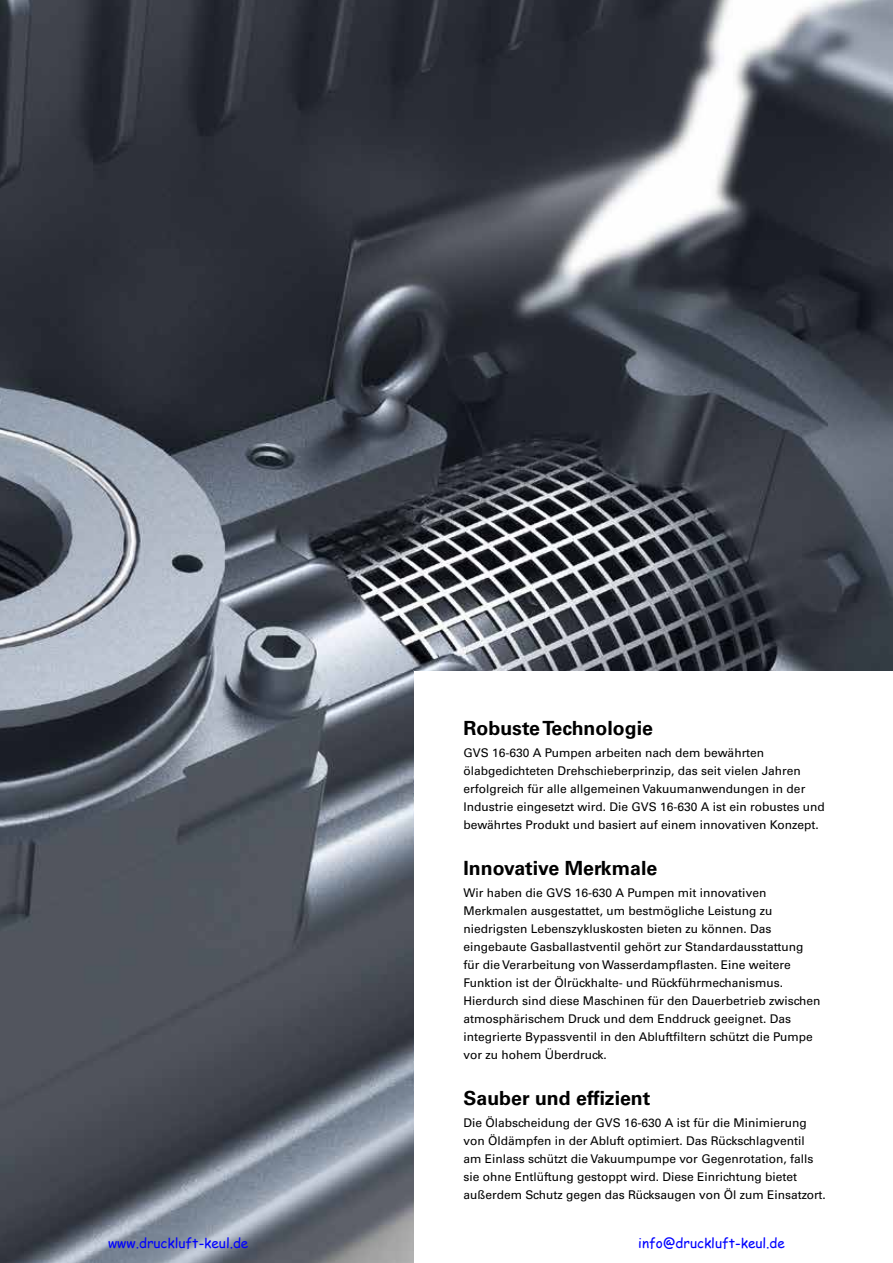
<style>
.page{position:relative;width:893px;height:1263px;background:#fff}
.page>*{position:absolute;margin:0;border:0;box-sizing:border-box;transform-origin:0 0}
.t1{font:700 19.5px "Univers LT Std";color:#000}
.t2{font:13.5px "Comic Sans MS";color:#00f}
.t3{font:12px/18px "Univers LT Std";color:#000}
</style>
<div class="page">
<img style="left:0;top:0;width:893px;height:1263px">
<div style="left:415px;top:672px;width:478px;height:591px;background:#fff"></div>
<h1 class="t1" style="left:463px;top:717px;width:191px">Robuste Technologie</h1>
<p class="t3" style="left:463px;top:744px;width:363px">GVS 16-630 A Pumpen arbeiten nach dem bewährten ölabgedichteten Drehschieberprinzip, das seit vielen Jahren erfolgreich für alle allgemeinen Vakuumanwendungen in der Industrie eingesetzt wird. Die GVS 16-630 A ist ein robustes und bewährtes Produkt und basiert auf einem innovativen Konzept.</p>
<h1 class="t1" style="left:463px;top:857px;width:195px">Innovative Merkmale</h1>
<p class="t3" style="left:463px;top:884px;width:358px">Wir haben die GVS 16-630 A Pumpen mit innovativen Merkmalen ausgestattet, um bestmögliche Leistung zu niedrigsten Lebenszykluskosten bieten zu können. Das eingebaute Gasballastventil gehört zur Standardausstattung für die Verarbeitung von Wasserdampflasten. Eine weitere Funktion ist der Ölrückhalte- und Rückführmechanismus.<br>Hierdurch sind diese Maschinen für den Dauerbetrieb zwischen atmosphärischem Druck und dem Enddruck geeignet. Das integrierte Bypassventil in den Abluftfiltern schützt die Pumpe vor zu hohem Überdruck.</p>
<h1 class="t1" style="left:463px;top:1087px;width:188px">Sauber und effizient</h1>
<p class="t3" style="left:463px;top:1114px;width:364px">Die Ölabscheidung der GVS 16-630 A ist für die Minimierung von Öldämpfen in der Abluft optimiert. Das Rückschlagventil<br>am Einlass schützt die Vakuumpumpe vor Gegenrotation, falls sie ohne Entlüftung gestoppt wird. Diese Einrichtung bietet außerdem Schutz gegen das Rücksaugen von Öl zum Einsatzort.</p>
<p class="t2" style="left:108px;top:1233px;width:142px">www.druckluft-keul.de</p>
<p class="t2" style="left:638px;top:1233px;width:148px">info@druckluft-keul.de</p>
</div>
